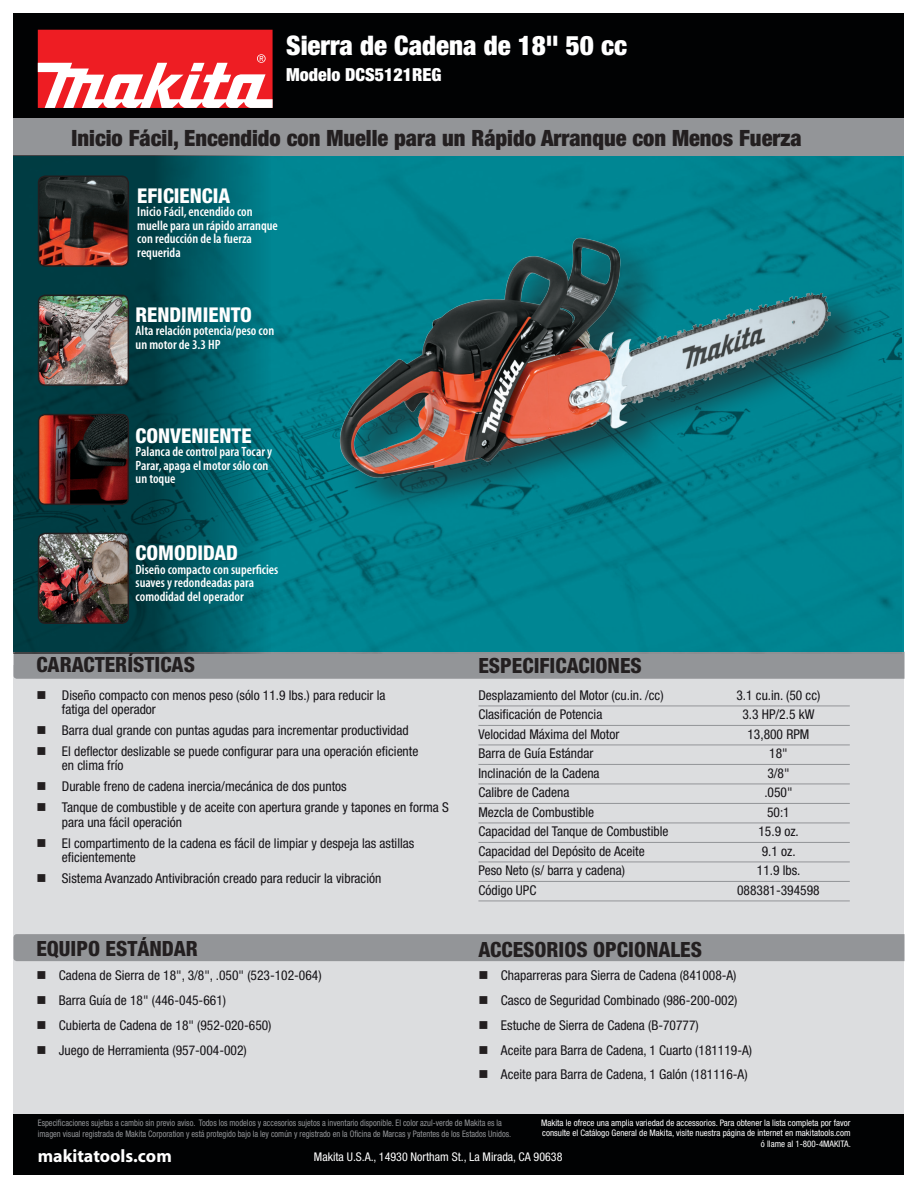
<style>
.page{position:relative;width:918px;height:1188px;background:#fff}
.page>*{position:absolute;margin:0;border:0;box-sizing:border-box;transform-origin:0 0}
.t1{font:900 condensed 27px "Helvetica Neue";color:#fff}
.t2{font:900 condensed 22.5px "Helvetica Neue";color:#231f20}
.t3{font:800 condensed 21px "Helvetica Neue";color:#231f20}
.t4{font:800 condensed 20.4px "Helvetica Neue";color:#fff}
.t5{font:900 condensed 18px "Helvetica Neue";color:#fff}
.t6{font:18px "Myriad MM 700 600";color:#fff}
.Features{font:condensed 13.5px/14.2px "Helvetica Neue";color:#151317}
.t7{font:13.5px/13.5px "Myriad MM 565 300";letter-spacing:-.12em;color:#fff}
.t8{font:condensed 12px "Helvetica Neue";color:#fff}
.t9{font:condensed 9px/10.8px "Helvetica Neue";color:#939598;scale:.93 1}
.t10{font:condensed 9px/10.5px "Helvetica Neue";color:#fff;text-align:right}
.s1{color:#231f20}
</style>
<div class="page">
<div style="left:14px;top:665px;width:890px;height:454px;background:#dcdddf"></div>
<div style="left:14px;top:652px;width:890px;height:27px;background:#939598"></div>
<div style="left:14px;top:1114px;width:890px;height:61px;background:#010203"></div>
<div style="left:14px;top:14px;width:890px;height:112px;background:#010203"></div>
<img style="left:272px;top:156px;width:630px;height:497px">
<div style="left:14px;top:119px;width:890px;height:37px;background:#939598"></div>
<div style="left:14px;top:934px;width:890px;height:27px;background:#939598"></div>
<svg style="left:14px;top:156px;width:258px;height:497px;background:#004c54"></svg>
<div style="left:38px;top:30px;width:235px;height:78px;background:#ee1d23"></div>
<svg style="left:38px;top:54px;width:235px;height:54px"></svg>
<hr style="left:478px;top:706px;width:372px;height:1px;background:#939598">
<hr style="left:478px;top:725px;width:372px;height:1px;background:#939598">
<hr style="left:478px;top:745px;width:372px;height:1px;background:#939598">
<hr style="left:478px;top:764px;width:372px;height:1px;background:#939598">
<hr style="left:478px;top:784px;width:372px;height:1px;background:#939598">
<hr style="left:478px;top:803px;width:372px;height:1px;background:#939598">
<hr style="left:478px;top:823px;width:372px;height:1px;background:#939598">
<hr style="left:478px;top:842px;width:372px;height:1px;background:#939598">
<hr style="left:478px;top:862px;width:372px;height:1px;background:#939598">
<hr style="left:478px;top:881px;width:372px;height:1px;background:#939598">
<hr style="left:478px;top:901px;width:372px;height:1px;background:#939598">
<img style="left:39px;top:176px;width:89px;height:90px">
<div style="left:38px;top:176px;width:91px;height:91px;border:2px solid #231f20;border-radius:7px"></div>
<img style="left:39px;top:295px;width:89px;height:90px">
<div style="left:38px;top:295px;width:91px;height:91px;border:2px solid #231f20;border-radius:7px"></div>
<img style="left:39px;top:415px;width:89px;height:89px">
<div style="left:38px;top:414px;width:91px;height:91px;border:2px solid #231f20;border-radius:7px"></div>
<img style="left:39px;top:533px;width:89px;height:90px">
<div style="left:38px;top:533px;width:91px;height:91px;border:2px solid #231f20;border-radius:7px"></div>
<div style="left:338px;top:232px;width:535px;height:285px;background:#231f20;opacity:.62"></div>
<img style="left:241px;top:155px;width:619px;height:378px">
<p class="t1" style="left:286px;top:29px;width:342px">Sierra de Cadena de 18" 50 cc</p>
<p class="t5" style="left:286px;top:63px;width:157px">Modelo DCS5121REG</p>
<p class="t2" style="left:72px;top:125px;width:731px">Inicio Fácil, Encendido con Muelle para un Rápido Arranque con Menos Fuerza</p>
<p class="t4" style="left:137px;top:183px;width:94px">EFICIENCIA</p>
<p class="t7" style="left:137px;top:205px;width:144px">Inicio Fácil, encendido con muelle para un rápido arranque con reducción de la fuerza requerida</p>
<p class="t4" style="left:136px;top:302px;width:118px">RENDIMIENTO</p>
<p class="t7" style="left:136px;top:324px;width:142px">Alta relación potencia/peso con un motor de 3.3 HP</p>
<p class="t4" style="left:136px;top:423px;width:117px">CONVENIENTE</p>
<p class="t7" style="left:136px;top:446px;width:140px">Palanca de control para Tocar y<br>Parar, apaga el motor sólo con un toque</p>
<p class="t4" style="left:136px;top:540px;width:104px">COMODIDAD</p>
<p class="t7" style="left:136px;top:563px;width:146px">Diseño compacto con superficies suaves y redondeadas para comodidad del operador</p>
<p class="t3" style="left:36px;top:652px;width:160px">CARACTERÍSTICAS</p>
<p class="Features" style="left:62px;top:688px;width:325px;text-indent:-26px"><span class="s1">■</span> Diseño compacto con menos peso (sólo 11.9 lbs.) para reducir la fatiga del operador</p>
<p class="Features" style="left:36px;top:723px;width:374px"><span class="s1">■</span> Barra dual grande con puntas agudas para incrementar productividad</p>
<p class="Features" style="left:62px;top:744px;width:358px;text-indent:-26px"><span class="s1">■</span> El deflector deslizable se puede configurar para una operación eficiente en clima frío</p>
<p class="Features" style="left:36px;top:779px;width:312px"><span class="s1">■</span> Durable freno de cadena inercia/mecánica de dos puntos</p>
<p class="Features" style="left:62px;top:800px;width:388px;text-indent:-26px"><span class="s1">■</span> Tanque de combustible y de aceite con apertura grande y tapones en forma S para una fácil operación</p>
<p class="Features" style="left:62px;top:836px;width:354px;text-indent:-26px"><span class="s1">■</span> El compartimento de la cadena es fácil de limpiar y despeja las astillas eficientemente</p>
<p class="Features" style="left:36px;top:871px;width:347px"><span class="s1">■</span> Sistema Avanzado Antivibración creado para reducir la vibración</p>
<p class="t3" style="left:36px;top:935px;width:163px">EQUIPO ESTÁNDAR</p>
<p class="Features" style="left:36px;top:968px;width:287px"><span class="s1">■</span> Cadena de Sierra de 18", 3/8", .050" (523-102-064)</p>
<p class="Features" style="left:36px;top:993px;width:191px"><span class="s1">■</span> Barra Guía de 18" (446-045-661)</p>
<p class="Features" style="left:36px;top:1018px;width:237px"><span class="s1">■</span> Cubierta de Cadena de 18" (952-020-650)</p>
<p class="Features" style="left:36px;top:1043px;width:212px"><span class="s1">■</span> Juego de Herramienta (957-004-002)</p>
<p class="t3" style="left:478px;top:652px;width:165px">ESPECIFICACIONES</p>
<p class="Features" style="left:478px;top:688px;width:187px">Desplazamiento del Motor (cu.in. /cc)</p>
<p class="Features" style="left:737px;top:688px;width:85px">3.1 cu.in. (50 cc)</p>
<p class="Features" style="left:478px;top:707px;width:125px">Clasificación de Potencia</p>
<p class="Features" style="left:742px;top:707px;width:74px">3.3 HP/2.5 kW</p>
<p class="Features" style="left:478px;top:727px;width:142px">Velocidad Máxima del Motor</p>
<p class="Features" style="left:747px;top:727px;width:63px">13,800 RPM</p>
<p class="Features" style="left:478px;top:746px;width:116px">Barra de Guía Estándar</p>
<p class="Features" style="left:769px;top:746px;width:20px">18"</p>
<p class="Features" style="left:478px;top:766px;width:123px">Inclinación de la Cadena</p>
<p class="Features" style="left:767px;top:766px;width:24px">3/8"</p>
<p class="Features" style="left:478px;top:785px;width:92px">Calibre de Cadena</p>
<p class="Features" style="left:764px;top:785px;width:30px">.050"</p>
<p class="Features" style="left:478px;top:805px;width:117px">Mezcla de Combustible</p>
<p class="Features" style="left:767px;top:805px;width:24px">50:1</p>
<p class="Features" style="left:478px;top:824px;width:192px">Capacidad del Tanque de Combustible</p>
<p class="Features" style="left:758px;top:824px;width:42px">15.9 oz.</p>
<p class="Features" style="left:478px;top:844px;width:168px">Capacidad del Depósito de Aceite</p>
<p class="Features" style="left:762px;top:844px;width:35px">9.1 oz.</p>
<p class="Features" style="left:478px;top:863px;width:148px">Peso Neto (s/ barra y cadena)</p>
<p class="Features" style="left:757px;top:863px;width:45px">11.9 lbs.</p>
<p class="Features" style="left:478px;top:883px;width:59px">Código UPC</p>
<p class="Features" style="left:737px;top:883px;width:84px">088381-394598</p>
<p class="t3" style="left:478px;top:936px;width:225px">ACCESORIOS OPCIONALES</p>
<p class="Features" style="left:478px;top:968px;width:260px"><span class="s1">■</span> Chaparreras para Sierra de Cadena (841008-A)</p>
<p class="Features" style="left:478px;top:993px;width:261px"><span class="s1">■</span> Casco de Seguridad Combinado (986-200-002)</p>
<p class="Features" style="left:478px;top:1018px;width:222px"><span class="s1">■</span> Estuche de Sierra de Cadena (B-70777)</p>
<p class="Features" style="left:478px;top:1043px;width:275px"><span class="s1">■</span> Aceite para Barra de Cadena, 1 Cuarto (181119-A)</p>
<p class="Features" style="left:478px;top:1067px;width:271px"><span class="s1">■</span> Aceite para Barra de Cadena, 1 Galón (181116-A)</p>
<p class="t9" style="left:38px;top:1117px;width:511px">Especificaciones sujetas a cambio sin previo aviso. Todos los modelos y accesorios sujetos a inventario disponible. El color azul-verde de Makita es la imagen visual registrada de Makita Corporation y está protegido bajo la ley común y registrado en la Oficina de Marcas y Patentes de los Estados Unidos.</p>
<p class="t10" style="left:541px;top:1117px;width:311px">Makita le ofrece una amplia variedad de accessorios. Para obtener la lista completa por favor consulte el Catálogo General de Makita, visite nuestra página de internet en makitatools.com ó llame al 1-800-4MAKITA.</p>
<p class="t6" style="left:38px;top:1147px;width:136px">makitatools.com</p>
<p class="t8" style="left:314px;top:1150px;width:250px">Makita U.S.A., 14930 Northam St., La Mirada, CA 90638</p>
</div>
